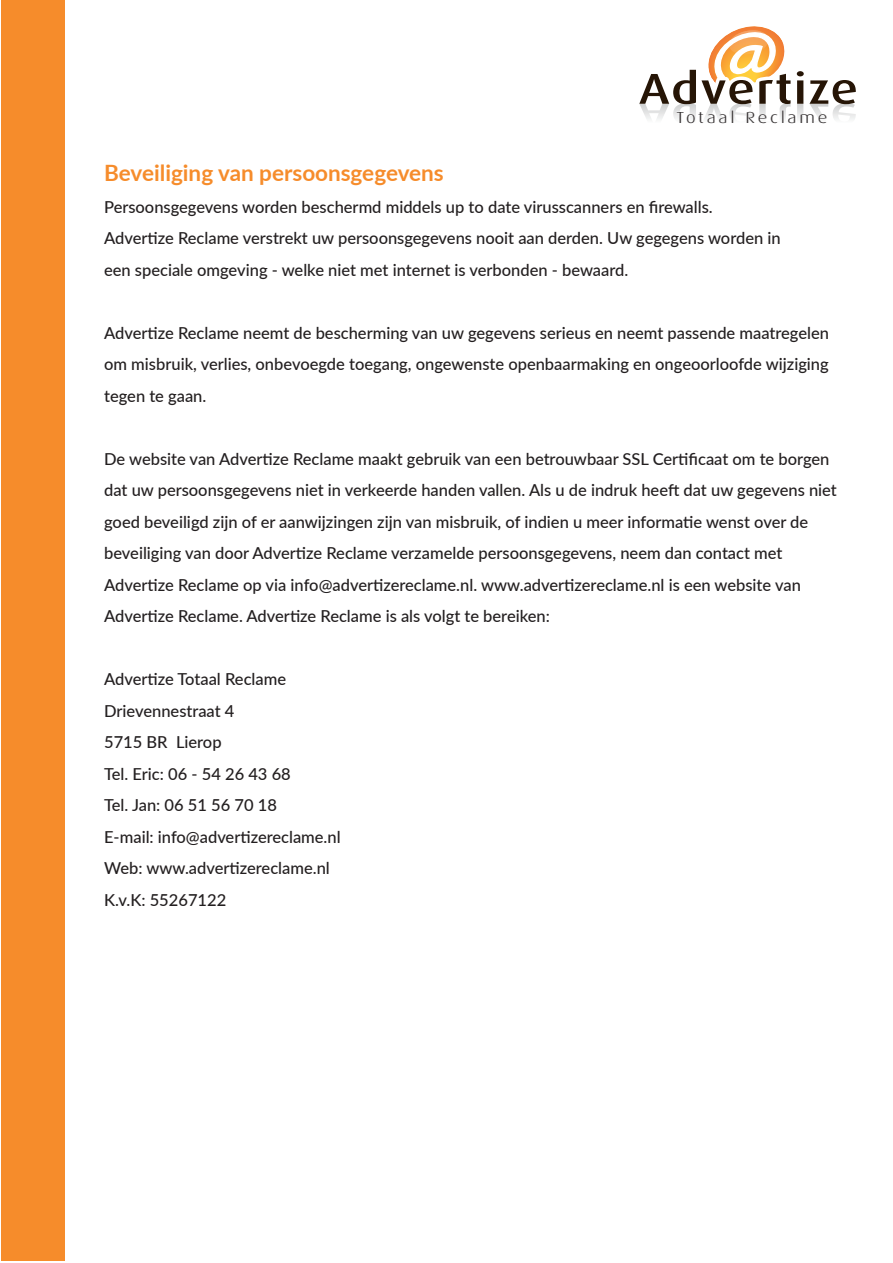
<style>
.page{position:relative;width:893px;height:1263px;background:#fff}
.page>*{position:absolute;margin:0;border:0;box-sizing:border-box;transform-origin:0 0}
.t1{font:700 22.5px "Lato";color:#f68c2b}
.t2{font:500 16.5px/31.5px "Lato";color:#231f20}
.t3{font:300 15.9px "Dax";letter-spacing:.14em;color:#231f20;scale:1.2 1}
</style>
<div class="page">
<div style="left:1px;top:0;width:64px;height:1260px;background:#f68c2b"></div>
<svg style="left:639px;top:26px;width:217px;height:94px"></svg>
<p class="t3" style="left:676px;top:109px;width:127px">Totaal Reclame</p>
<h1 class="t1" style="left:104px;top:157px;width:341px">Beveiliging van persoonsgegevens</h1>
<p class="t2" style="left:104px;top:190px;width:678px">Persoonsgegevens worden beschermd middels up to date virusscanners en firewalls.<br>Advertize Reclame verstrekt uw persoonsgegevens nooit aan derden. Uw gegegens worden in een speciale omgeving - welke niet met internet is verbonden - bewaard.</p>
<p class="t2" style="left:104px;top:316px;width:726px;text-align:justify">Advertize Reclame neemt de bescherming van uw gegevens serieus en neemt passende maatregelen om misbruik, verlies, onbevoegde toegang, ongewenste openbaarmaking en ongeoorloofde wijziging tegen te gaan.</p>
<p class="t2" style="left:104px;top:442px;width:734px">De website van Advertize Reclame maakt gebruik van een betrouwbaar SSL Certificaat om te borgen dat uw persoonsgegevens niet in verkeerde handen vallen. Als u de indruk heeft dat uw gegevens niet goed beveiligd zijn of er aanwijzingen zijn van misbruik, of indien u meer informatie wenst over de beveiliging van door Advertize Reclame verzamelde persoonsgegevens, neem dan contact met Advertize Reclame op via info@advertizereclame.nl. www.advertizereclame.nl is een website van Advertize Reclame. Advertize Reclame is als volgt te bereiken:</p>
<p class="t2" style="left:104px;top:663px;width:238px">Advertize Totaal Reclame<br>Drievennestraat 4<br>5715 BR Lierop<br>Tel. Eric: 06 - 54 26 43 68<br>Tel. Jan: 06 51 56 70 18<br>E-mail: info@advertizereclame.nl<br>Web: www.advertizereclame.nl<br>K.v.K: 55267122</p>
</div>
